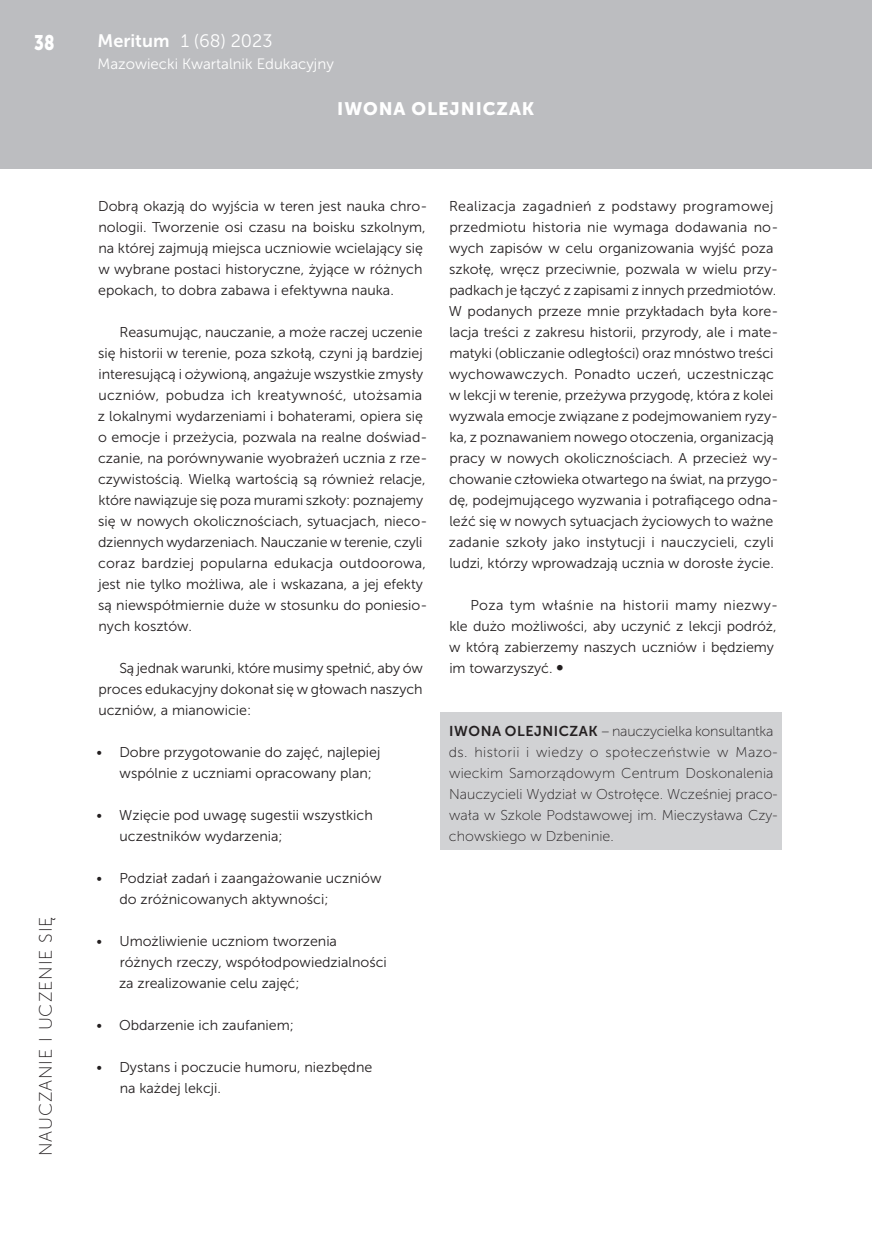
<style>
.page{position:relative;width:872px;height:1234px;background:#fff}
.page>*{position:absolute;margin:0;border:0;box-sizing:border-box;transform-origin:0 0}
.t1{font:21px "Museo Sans 900";color:#fff;scale:.8 1}
.t2{font:18px "Museo Sans 100";letter-spacing:.05em;color:#231f20}
.t3{font:18px "Museo Sans 300";color:#fff}
.t4{font:18px "Museo Sans 900";letter-spacing:.05em;color:#fff}
.t5{font:15px "Museo Sans 300";color:#fff}
.t6{font:14.25px/21px "Museo Sans 300";color:#231f20}
.t7{font:14.25px/21px "Museo Sans 100";color:#231f20}
.s1{font-family:"Museo Sans 700"}
.s2{font-family:"Museo Sans 900";font-size:15px}
</style>
<div class="page">
<div style="left:0;top:0;width:872px;height:169px;background:#bcbdc0"></div>
<div style="left:440px;top:712px;width:342px;height:137px;background:#d1d2d4"></div>
<h1 class="t1" style="left:34px;top:30px;width:27px">38</h1>
<p class="t3" style="left:98px;top:31px;width:176px"><span class="s1">Meritum</span> 1 (68) 2023</p>
<p class="t5" style="left:98px;top:56px;width:238px">Mazowiecki Kwartalnik Edukacyjny</p>
<p class="t2" style="left:36px;top:1156px;width:241px;rotate:-90deg">NAUCZANIE I UCZENIE SIĘ</p>
<p class="t4" style="left:337px;top:99px;width:198px">IWONA OLEJNICZAK</p>
<p class="t6" style="left:98px;top:195px;width:331px">Dobrą okazją do wyjścia w teren jest nauka chro&shy;nologii. Tworzenie osi czasu na boisku szkolnym, na której zajmują miejsca uczniowie wcielający się w wybrane postaci historyczne, żyjące w różnych epokach, to dobra zabawa i efektywna nauka.</p>
<p class="t6" style="left:98px;top:321px;width:331px;text-indent:22px">Reasumując, nauczanie, a może raczej uczenie się historii w terenie, poza szkołą, czyni ją bardziej interesującą i ożywioną, angażuje wszystkie zmysły uczniów, pobudza ich kreatywność, utożsamia z lokalnymi wydarzeniami i bohaterami, opiera się o emocje i przeżycia, pozwala na realne doświad&shy;czanie, na porównywanie wyobrażeń ucznia z rze&shy;czywistością. Wielką wartością są również relacje, które nawiązuje się poza murami szkoły: poznajemy się w nowych okolicznościach, sytuacjach, nieco&shy;dziennych wydarzeniach. Nauczanie w terenie, czyli coraz bardziej popularna edukacja outdoorowa, jest nie tylko możliwa, ale i wskazana, a jej efekty są niewspółmiernie duże w stosunku do poniesio&shy;nych kosztów.</p>
<p class="t6" style="left:98px;top:657px;width:326px;text-align:justify;text-indent:21px">Są jednak warunki, które musimy spełnić, aby ów proces edukacyjny dokonał się w głowach naszych uczniów, a mianowicie:</p>
<p class="t6" style="left:120px;top:741px;width:262px;text-indent:-23px">• Dobre przygotowanie do zajęć, najlepiej wspólnie z uczniami opracowany plan;</p>
<p class="t6" style="left:120px;top:804px;width:255px;text-indent:-23px">• Wzięcie pod uwagę sugestii wszystkich uczestników wydarzenia;</p>
<p class="t6" style="left:119px;top:867px;width:263px;text-indent:-23px">• Podział zadań i zaangażowanie uczniów do zróżnicowanych aktywności;</p>
<p class="t6" style="left:119px;top:930px;width:269px;text-indent:-22px">• Umożliwienie uczniom tworzenia różnych rzeczy, współodpowiedzialności za zrealizowanie celu zajęć;</p>
<p class="t6" style="left:97px;top:1014px;width:199px">• Obdarzenie ich zaufaniem;</p>
<p class="t6" style="left:120px;top:1056px;width:254px;text-indent:-23px">• Dystans i poczucie humoru, niezbędne na każdej lekcji.</p>
<p class="t6" style="left:449px;top:195px;width:331px">Realizacja zagadnień z podstawy programowej przedmiotu historia nie wymaga dodawania no&shy;wych zapisów w celu organizowania wyjść poza szkołę, wręcz przeciwnie, pozwala w wielu przy&shy;padkach je łączyć z zapisami z innych przedmiotów.<br>W podanych przeze mnie przykładach była kore&shy;lacja treści z zakresu historii, przyrody, ale i mate&shy;matyki (obliczanie odległości) oraz mnóstwo treści wychowawczych. Ponadto uczeń, uczestnicząc w lekcji w terenie, przeżywa przygodę, która z kolei wyzwala emocje związane z podejmowaniem ryzy&shy;ka, z poznawaniem nowego otoczenia, organizacją pracy w nowych okolicznościach. A przecież wy&shy;chowanie człowieka otwartego na świat, na przygo&shy;dę, podejmującego wyzwania i potrafiącego odna&shy;leźć się w nowych sytuacjach życiowych to ważne zadanie szkoły jako instytucji i nauczycieli, czyli ludzi, którzy wprowadzają ucznia w dorosłe życie.</p>
<p class="t6" style="left:449px;top:594px;width:330px;text-indent:21px">Poza tym właśnie na historii mamy niezwy&shy;kle dużo możliwości, aby uczynić z lekcji podróż, w którą zabierzemy naszych uczniów i będziemy im towarzyszyć. <span class="s2">•</span></p>
<p class="t7" style="left:449px;top:720px;width:330px"><span class="s1">IWONA OLEJNICZAK</span> – nauczycielka konsultantka ds. historii i wiedzy o społeczeństwie w Mazo&shy;wieckim Samorządowym Centrum Doskonalenia Nauczycieli Wydział w Ostrołęce. Wcześniej praco&shy;wała w Szkole Podstawowej im. Mieczysława Czy&shy;chowskiego w Dzbeninie.</p>
</div>
